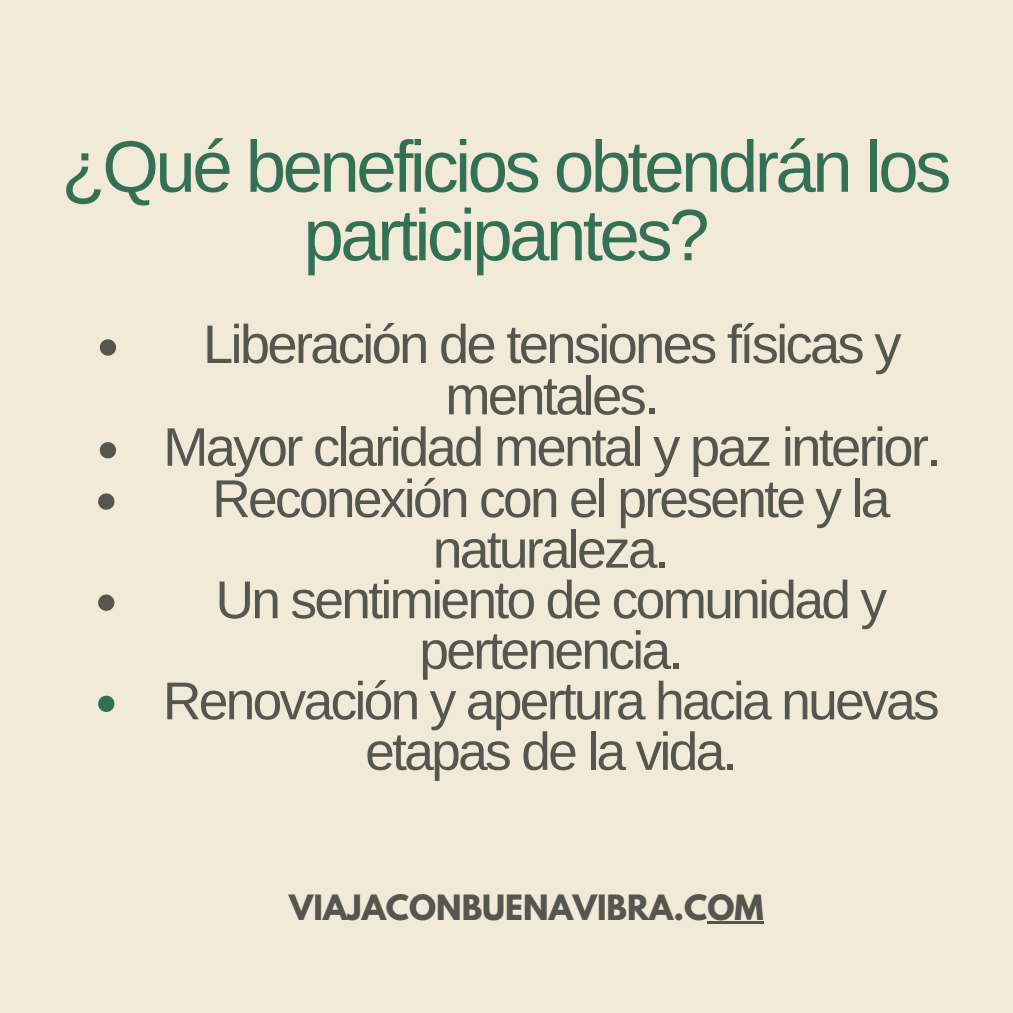
<style>
.page{position:relative;width:1013px;height:1013px;background:#fff}
.page>*{position:absolute;margin:0;border:0;box-sizing:border-box;transform-origin:0 0}
.t1{font:72.75px/68.5px "Arimo";letter-spacing:-.05em;color:#347154;text-align:center}
.t2{font:54.38px/51.4px "Arimo";letter-spacing:-.05em;color:#56554e;text-align:center}
.t3{font:53.25px/50.5px "Arimo";letter-spacing:-.05em;color:#56554e;text-align:center}
.t4{font:700 30.88px "League Spartan";color:#56554e}
</style>
<div class="page">
<div style="left:0;top:0;width:1012px;height:1012px;background:#f1ead8"></div>
<svg style="left:100px;top:339px;width:16px;height:16px"></svg>
<svg style="left:100px;top:442px;width:16px;height:16px"></svg>
<svg style="left:98px;top:493px;width:16px;height:17px"></svg>
<svg style="left:98px;top:594px;width:16px;height:17px"></svg>
<svg style="left:98px;top:695px;width:16px;height:17px"></svg>
<hr style="left:707px;top:921px;width:57px;height:3px;background:#56554e">
<h1 class="t1" style="left:61px;top:132px;width:891px">¿Qué beneficios obtendrán los participantes?</h1>
<p class="t2" style="left:203px;top:318px;width:700px">Liberación de tensiones físicas y mentales.</p>
<p class="t2" style="left:163px;top:421px;width:779px">Mayor claridad mental y paz interior.</p>
<p class="t3" style="left:212px;top:473px;width:679px">Reconexión con el presente y la naturaleza.</p>
<p class="t3" style="left:215px;top:574px;width:673px">Un sentimiento de comunidad y pertenencia.</p>
<p class="t3" style="left:163px;top:675px;width:778px">Renovación y apertura hacia nuevas etapas de la vida.</p>
<p class="t4" style="left:289px;top:891px;width:476px">VIAJACONBUENAVIBRA.COM</p>
</div>
